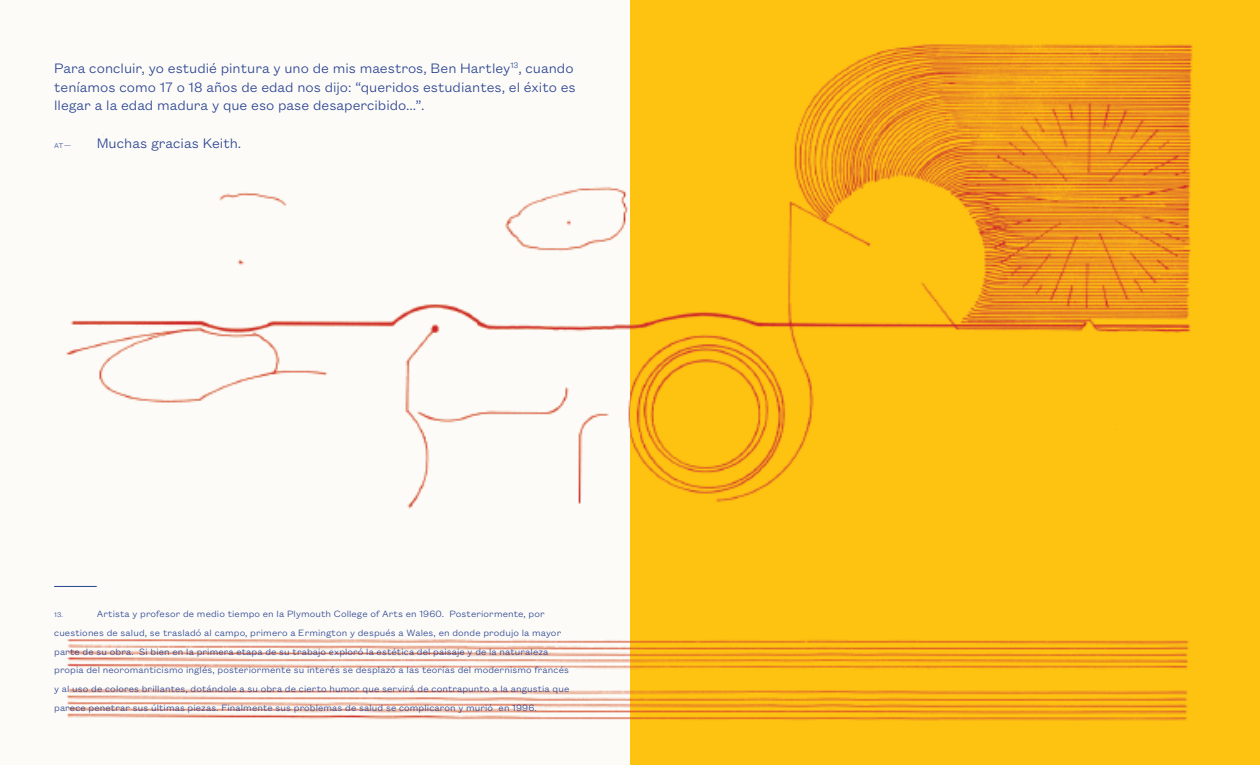
<style>
.page{position:relative;width:1260px;height:765px;background:#fff}
.page>*{position:absolute;margin:0;border:0;box-sizing:border-box;transform-origin:0 0}
.t1{font:300 15px/18.8px "Founders Grotesk Text";color:#253f8e}
.t2{font:300 10px/18.8px "Founders Grotesk Text";letter-spacing:.01em;color:#253f8e}
.t3{font:300 7.5px "Founders Grotesk Text";color:#253f8e}
</style>
<div class="page">
<img style="left:54px;top:0;width:1206px;height:765px">
<hr style="left:54px;top:586px;width:43px;height:1px;background:#253f8e">
<h1 class="t1" style="left:54px;top:58px;width:523px">Para concluir, yo estudié pintura y uno de mis maestros, Ben Hartley<sup>13</sup>, cuando teníamos como 17 o 18 años de edad nos dijo: “queridos estudiantes, el éxito es llegar a la edad madura y que eso pase desapercibido...”.</h1>
<p class="t3" style="left:54px;top:140px;width:19px">AT —</p>
<h1 class="t1" style="left:97px;top:133px;width:146px">Muchas gracias Keith.</h1>
<p class="t2" style="left:54px;top:604px;width:517px;text-indent:43px">Artista y profesor de medio tiempo en la Plymouth College of Arts en 1960. Posteriormente, por cuestiones de salud, se trasladó al campo, primero a Ermington y después a Wales, en donde produjo la mayor parte de su obra. Si bien en la primera etapa de su trabajo exploró la estética del paisaje y de la naturaleza propia del neoromanticismo inglés, posteriormente su interés se desplazó a las teorías del modernismo francés y al uso de colores brillantes, dotándole a su obra de cierto humor que servirá de contrapunto a la angustia que parece penetrar sus últimas piezas. Finalmente sus problemas de salud se complicaron y murió en 1996.</p>
<p class="t3" style="left:54px;top:610px;width:10px">13.</p>
</div>
